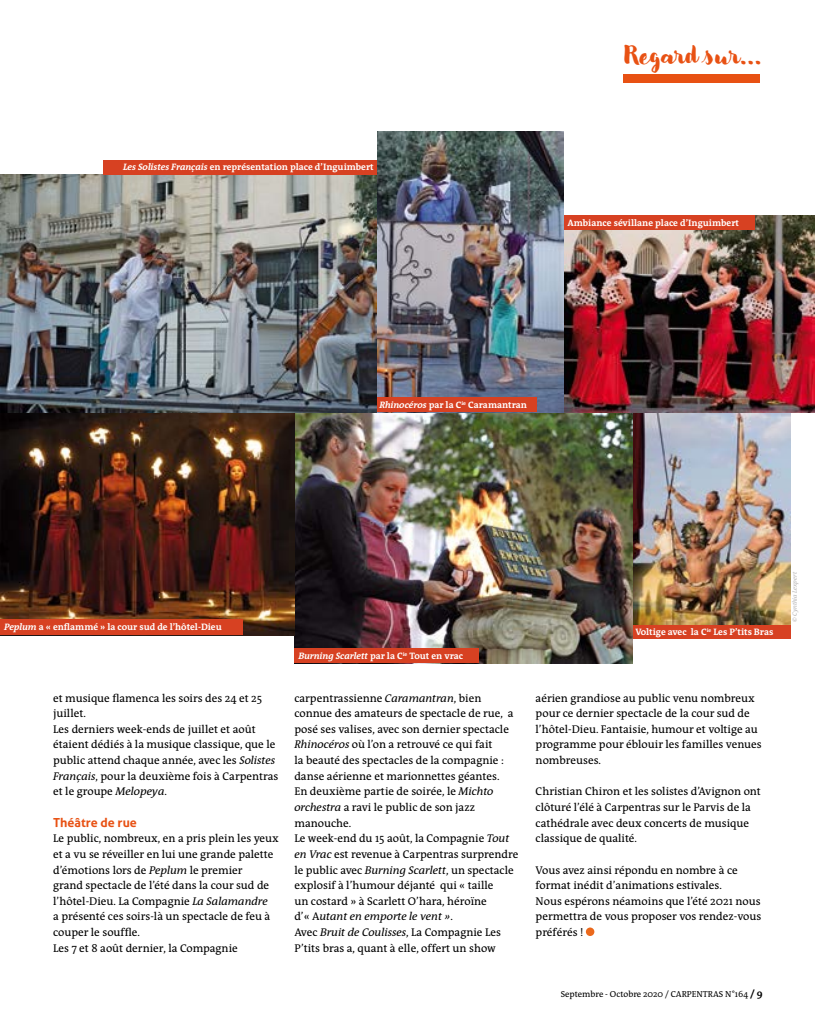
<style>
.page{position:relative;width:815px;height:1028px;background:#fff}
.page>*{position:absolute;margin:0;border:0;box-sizing:border-box;transform-origin:0 0}
.t1{font:22.5px "Modern Love";color:#e85113}
.t2{font:700 12.5px "Aller";color:#e85113}
.t3{font:11.25px/15.6px "Qua Text";color:#000}
.t4{font:700 9.38px "Qua Text";color:#fff}
.t5{font:8.75px "Qua Text";color:#000}
.t6{font:italic 6.25px "Qua Text";letter-spacing:-.005em;color:#b4b3b3}
.s1{font-style:italic}
.s2{font-weight:700;font-size:10px}
</style>
<div class="page">
<div style="left:631px;top:624px;width:160px;height:15px;background:#d74122"></div>
<img style="left:632px;top:412px;width:159px;height:212px">
<img style="left:294px;top:412px;width:338px;height:251px">
<img style="left:0;top:412px;width:294px;height:223px">
<div style="left:0;top:619px;width:242px;height:16px;background:#d74122"></div>
<div style="left:294px;top:648px;width:184px;height:15px;background:#d74122"></div>
<img style="left:563px;top:215px;width:252px;height:197px">
<div style="left:563px;top:215px;width:192px;height:15px;background:#d74122"></div>
<div style="left:624px;top:74px;width:136px;height:9px;background:#e85113"></div>
<div style="left:586px;top:927px;width:8px;height:9px;background:#eb691c;border-radius:50%"></div>
<img style="left:0;top:175px;width:377px;height:237px">
<div style="left:103px;top:160px;width:274px;height:15px;background:#d74122"></div>
<img style="left:377px;top:131px;width:186px;height:281px">
<div style="left:377px;top:397px;width:160px;height:15px;background:#d74122"></div>
<p class="t4" style="left:123px;top:161px;width:252px"><span class="s1">Les Solistes Français</span> en représentation place d’Inguimbert</p>
<h1 class="t1" style="left:624px;top:42px;width:139px">Regard sur...</h1>
<p class="t4" style="left:567px;top:217px;width:173px">Ambiance sévillane place d’Inguimbert</p>
<p class="t4" style="left:379px;top:399px;width:149px"><span class="s1">Rhinocéros</span> par la C<sup>ie</sup> Caramantran</p>
<p class="t4" style="left:4px;top:621px;width:219px"><span class="s1">Peplum</span> a « enflammé » la cour sud de l’hôtel-Dieu</p>
<p class="t3" style="left:53px;top:690px;width:227px">et musique flamenca les soirs des 24 et 25 juillet.<br>Les derniers week-ends de juillet et août étaient dédiés à la musique classique, que le public attend chaque année, avec les <span class="s1">Solistes Français</span>, pour la deuxième fois à Carpentras et le groupe <span class="s1">Melopeya</span>.</p>
<p class="t2" style="left:53px;top:814px;width:85px">Théâtre de rue</p>
<p class="t3" style="left:53px;top:830px;width:227px">Le public, nombreux, en a pris plein les yeux et a vu se réveiller en lui une grande palette d’émotions lors de <span class="s1">Peplum</span> le premier<br>grand spectacle de l’été dans la cour sud de l’hôtel-Dieu. La Compagnie <span class="s1">La Salamandre<br></span>a présenté ces soirs-là un spectacle de feu à couper le souffle.<br>Les 7 et 8 août dernier, la Compagnie</p>
<p class="t4" style="left:298px;top:650px;width:166px"><span class="s1">Burning Scarlett</span> par la C<sup>ie</sup> Tout en vrac</p>
<p class="t4" style="left:635px;top:626px;width:139px">Voltige avec la C<sup>ie</sup> Les P’tits Bras</p>
<p class="t3" style="left:294px;top:690px;width:226px">carpentrassienne <span class="s1">Caramantran</span>, bien connue des amateurs de spectacle de rue, a posé ses valises, avec son dernier spectacle <span class="s1">Rhinocéros</span> où l’on a retrouvé ce qui fait<br>la beauté des spectacles de la compagnie : danse aérienne et marionnettes géantes.<br>En deuxième partie de soirée, le <span class="s1">Michto orchestra</span> a ravi le public de son jazz manouche.<br>Le week-end du 15 août, la Compagnie <span class="s1">Tout en Vrac</span> est revenue à Carpentras surprendre le public avec <span class="s1">Burning Scarlett</span>, un spectacle explosif à l’humour déjanté qui « taille<br>un costard » à Scarlett O’hara, héroïne<br>d’« A<span class="s1">utant en emporte le vent »</span>.<br>Avec <span class="s1">Bruit de Coulisses</span>, La Compagnie Les P’tits bras a, quant à elle, offert un show</p>
<p class="t3" style="left:536px;top:690px;width:228px">aérien grandiose au public venu nombreux pour ce dernier spectacle de la cour sud de l’hôtel-Dieu. Fantaisie, humour et voltige au programme pour éblouir les familles venues nombreuses.</p>
<p class="t3" style="left:536px;top:784px;width:227px">Christian Chiron et les solistes d’Avignon ont clôturé l’élé à Carpentras sur le Parvis de la cathédrale avec deux concerts de musique classique de qualité.</p>
<p class="t3" style="left:536px;top:862px;width:227px">Vous avez ainsi répondu en nombre à ce format inédit d’animations estivales.<br>Nous espérons néamoins que l’été 2021 nous permettra de vous proposer vos rendez-vous préférés !</p>
<p class="t5" style="left:561px;top:988px;width:204px">Septembre - Octobre 2020 / CARPENTRAS N°164 <span class="s2">/ 9</span></p>
<p class="t6" style="left:791px;top:622px;width:51px;rotate:-90deg">© Cynthia Lexpert</p>
</div>
